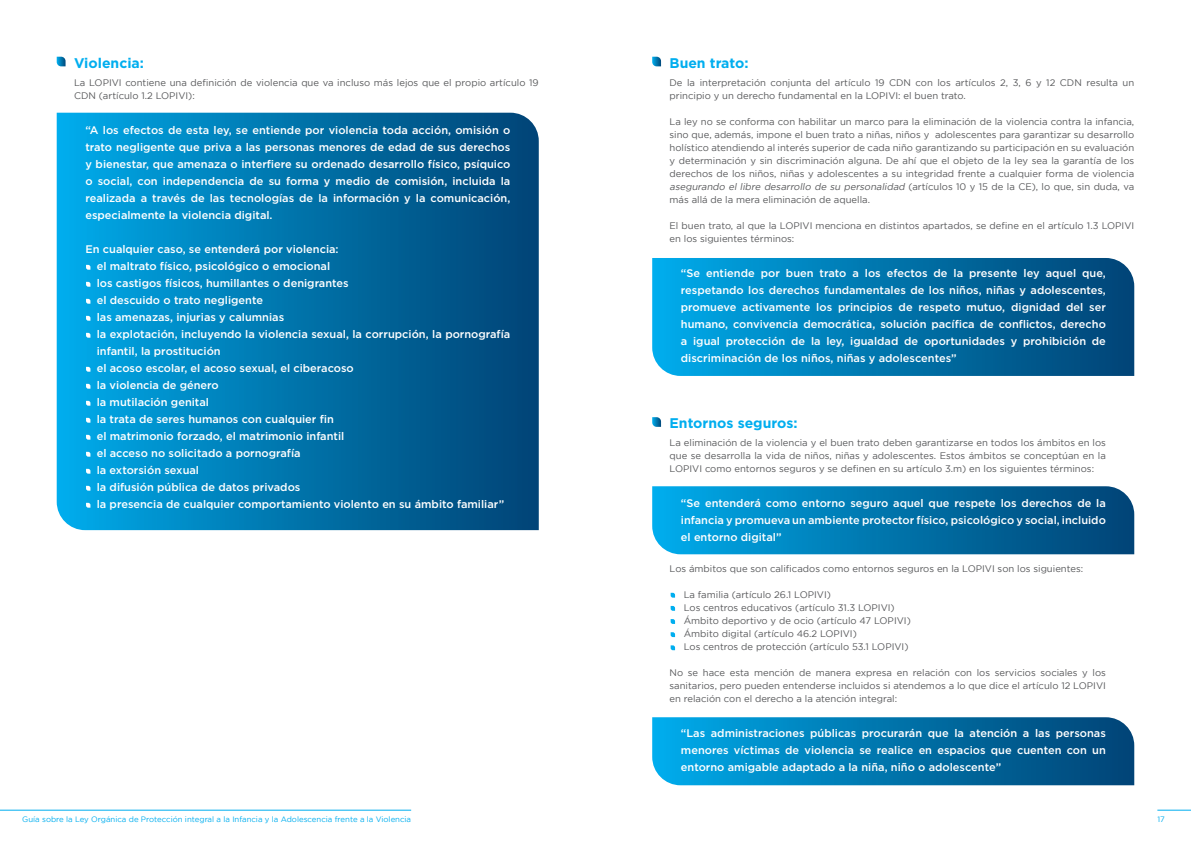
<style>
.page{position:relative;width:1191px;height:842px;background:#fff}
.page>*{position:absolute;margin:0;border:0;box-sizing:border-box;transform-origin:0 0}
.t1{font:700 14px "Gotham";color:#00aeef}
.t2{font:500 11px/17px "Gotham";color:#fff;text-align:justify}
.t3{font:9.5px/13px "Gotham";color:#57585a}
.t4{font:7.8px "Gotham";color:#00aeef}
.s1{font-style:italic}
</style>
<div class="page">
<hr style="left:1157px;top:810px;width:34px;height:1px;background:#00aeef">
<hr style="left:0;top:810px;width:411px;height:1px;background:#00aeef">
<svg style="left:57px;top:57px;width:9px;height:9px"></svg>
<svg style="left:57px;top:113px;width:482px;height:417px;background:#0075ad"></svg>
<svg style="left:86px;top:265px;width:4px;height:5px"></svg>
<svg style="left:86px;top:282px;width:4px;height:5px"></svg>
<svg style="left:86px;top:299px;width:4px;height:5px"></svg>
<svg style="left:86px;top:316px;width:4px;height:5px"></svg>
<svg style="left:86px;top:333px;width:4px;height:5px"></svg>
<svg style="left:86px;top:367px;width:4px;height:5px"></svg>
<svg style="left:86px;top:384px;width:4px;height:5px"></svg>
<svg style="left:86px;top:401px;width:4px;height:5px"></svg>
<svg style="left:86px;top:418px;width:4px;height:5px"></svg>
<svg style="left:86px;top:435px;width:4px;height:5px"></svg>
<svg style="left:86px;top:452px;width:4px;height:5px"></svg>
<svg style="left:86px;top:469px;width:4px;height:5px"></svg>
<svg style="left:86px;top:486px;width:4px;height:5px"></svg>
<svg style="left:86px;top:503px;width:4px;height:5px"></svg>
<svg style="left:652px;top:57px;width:9px;height:9px"></svg>
<svg style="left:652px;top:258px;width:482px;height:118px;background:#0176ad"></svg>
<svg style="left:652px;top:417px;width:9px;height:10px"></svg>
<svg style="left:652px;top:486px;width:482px;height:68px;background:#0477ae"></svg>
<svg style="left:652px;top:717px;width:482px;height:68px;background:#0377ae"></svg>
<svg style="left:670px;top:593px;width:5px;height:5px"></svg>
<svg style="left:670px;top:606px;width:5px;height:5px"></svg>
<svg style="left:670px;top:619px;width:5px;height:5px"></svg>
<svg style="left:670px;top:632px;width:5px;height:5px"></svg>
<svg style="left:670px;top:645px;width:5px;height:5px"></svg>
<p class="t1" style="left:74px;top:54px;width:71px">Violencia:</p>
<p class="t3" style="left:74px;top:76px;width:466px">La LOPIVI contiene una definición de violencia que va incluso más lejos que el propio artículo 19<br>CDN (artículo 1.2 LOPIVI):</p>
<p class="t2" style="left:85px;top:121px;width:426px">“A los efectos de esta ley, se entiende por violencia toda acción, omisión o trato negligente que priva a las personas menores de edad de sus derechos y bienestar, que amenaza o interfiere su ordenado desarrollo físico, psíquico o social, con independencia de su forma y medio de comisión, incluida la realizada a través de las tecnologías de la información y la comunicación, especialmente la violencia digital.</p>
<p class="t2" style="left:97px;top:240px;width:415px;text-align:left;text-indent:-11px">En cualquier caso, se entenderá por violencia:<br>el maltrato físico, psicológico o emocional<br>los castigos físicos, humillantes o denigrantes<br>el descuido o trato negligente<br>las amenazas, injurias y calumnias<br>la explotación, incluyendo la violencia sexual, la corrupción, la pornografía infantil, la prostitución<br>el acoso escolar, el acoso sexual, el ciberacoso<br>la violencia de género<br>la mutilación genital<br>la trata de seres humanos con cualquier fin<br>el matrimonio forzado, el matrimonio infantil<br>el acceso no solicitado a pornografía<br>la extorsión sexual<br>la difusión pública de datos privados<br>la presencia de cualquier comportamiento violento en su ámbito familiar”</p>
<p class="t1" style="left:669px;top:54px;width:80px">Buen trato:</p>
<p class="t3" style="left:669px;top:76px;width:466px">De la interpretación conjunta del artículo 19 CDN con los artículos 2, 3, 6 y 12 CDN resulta un principio y un derecho fundamental en la LOPIVI: el buen trato.</p>
<p class="t3" style="left:669px;top:115px;width:466px;text-align:justify">La ley no se conforma con habilitar un marco para la eliminación de la violencia contra la infancia, sino que, además, impone el buen trato a niñas, niños y adolescentes para garantizar su desarrollo holístico atendiendo al interés superior de cada niño garantizando su participación en su evaluación y determinación y sin discriminación alguna. De ahí que el objeto de la ley sea la garantía de los derechos de los niños, niñas y adolescentes a su integridad frente a cualquier forma de violencia <span class="s1">asegurando el libre desarrollo de su personalidad</span> ( a rt íc u l o s 1 0 y 1 5 d e l a C E ) , l o q u e, s i n d u d a , va más allá de la mera eliminación de aquella.</p>
<p class="t3" style="left:669px;top:219px;width:466px">El buen trato, al que la LOPIVI menciona en distintos apartados, se define en el artículo 1.3 LOPIVI en los siguientes términos:</p>
<p class="t2" style="left:681px;top:264px;width:426px">“Se entiende por buen trato a los efectos de la presente ley aquel que, respetando los derechos fundamentales de los niños, niñas y adolescentes, promueve activamente los principios de respeto mutuo, dignidad del ser humano, convivencia democrática, solución pacífica de conflictos, derecho a igual protección de la ley, igualdad de oportunidades y prohibición de discriminación de los niños, niñas y adolescentes”</p>
<p class="t1" style="left:669px;top:414px;width:129px">Entornos seguros:</p>
<p class="t3" style="left:669px;top:436px;width:438px;text-align:justify">La eliminación de la violencia y el buen trato deben garantizarse en todos los ámbitos en los que se desarrolla la vida de niños, niñas y adolescentes. Estos ámbitos se conceptúan en la LOPIVI como entornos seguros y se definen en su artículo 3.m) en los siguientes términos:</p>
<p class="t2" style="left:681px;top:495px;width:426px">“Se entenderá como entorno seguro aquel que respete los derechos de la infancia y promueva un ambiente protector físico, psicológico y social, incluido el entorno digital”</p>
<p class="t3" style="left:669px;top:562px;width:415px">Los ámbitos que son calificados como entornos seguros en la LOPIVI son los siguientes:</p>
<p class="t3" style="left:683px;top:588px;width:228px">La familia (artículo 26.1 LOPIVI)<br>Los centros educativos (artículo 31.3 LOPIVI)<br>Ámbito deportivo y de ocio (artículo 47 LOPIVI)<br>Ámbito digital (artículo 46.2 LOPIVI)<br>Los centros de protección (artículo 53.1 LOPIVI)</p>
<p class="t3" style="left:669px;top:666px;width:438px;text-align:justify">No se hace esta mención de manera expresa en relación con los servicios sociales y los sanitarios, pero pueden entenderse incluidos si atendemos a lo que dice el artículo 12 LOPIVI en relación con el derecho a la atención integral:</p>
<p class="t2" style="left:681px;top:725px;width:426px">“Las administraciones públicas procurarán que la atención a las personas menores víctimas de violencia se realice en espacios que cuenten con un entorno amigable adaptado a la niña, niño o adolescente”</p>
<p class="t4" style="left:22px;top:814px;width:390px">Guía sobre la Ley Orgánica de Protección integral a la Infancia y la Adolescencia frente a la Violencia</p>
<p class="t4" style="left:1157px;top:814px;width:9px">17</p>
</div>
